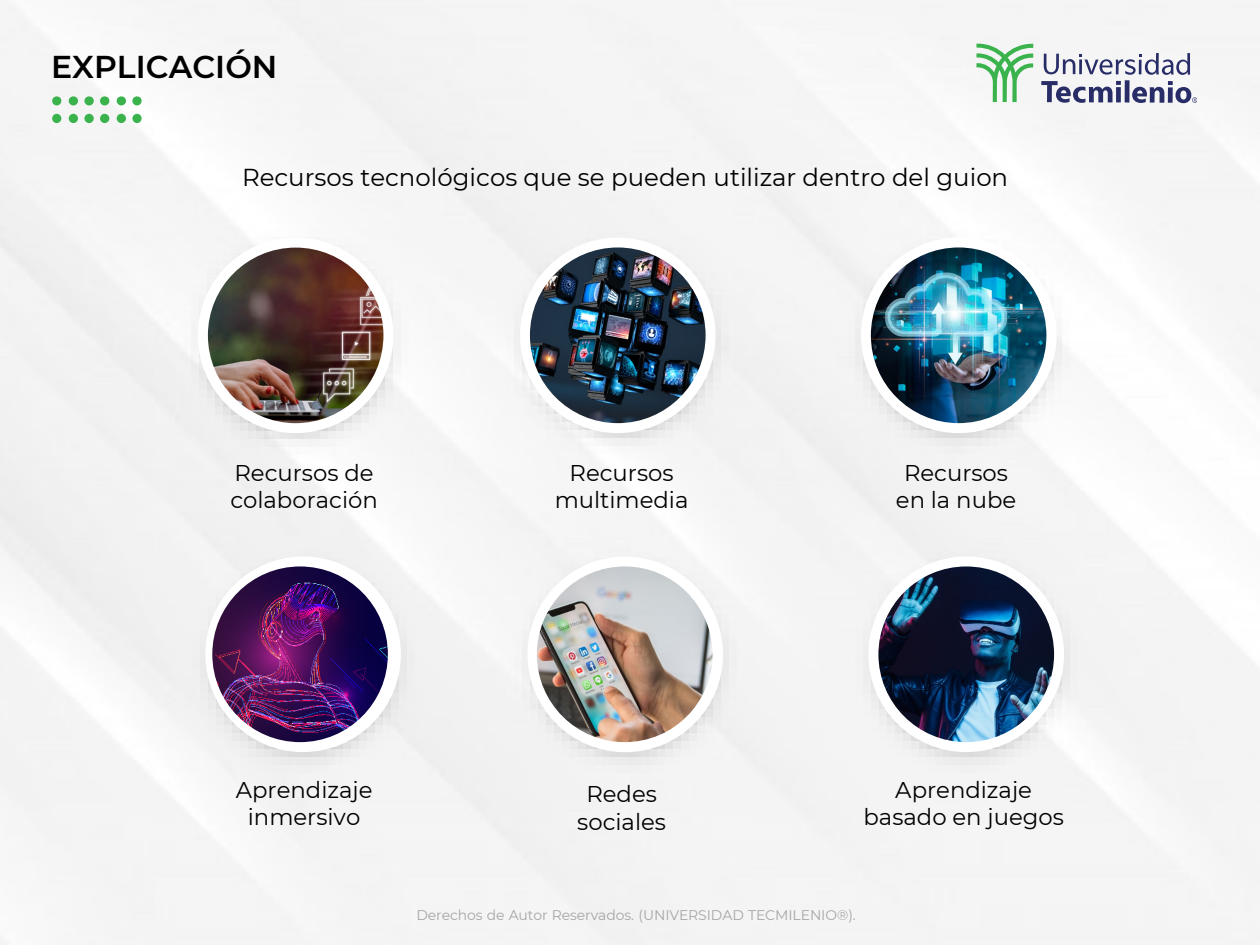
<style>
.page{position:relative;width:1260px;height:945px;background:#f4f4f4}
.page>*{position:absolute;margin:0;border:0;box-sizing:border-box;transform-origin:0 0}
.t1{font:600 31.5px "Montserrat";color:#000}
.t2{font:24.5px "Montserrat";color:#000}
.t3{font:22.75px/27.3px "Montserrat";color:#000;text-align:center}
.t4{font:14px "Montserrat";letter-spacing:-.01em;color:#a6a6a6}
</style>
<div class="page">
<svg style="left:1041px;top:53px;width:156px;height:50px"></svg>
<svg style="left:976px;top:44px;width:57px;height:58px"></svg>
<div style="left:100px;top:97px;width:9px;height:8px;background:#3ab34c;border-radius:50%"></div>
<div style="left:117px;top:97px;width:9px;height:8px;background:#3ab34c;border-radius:50%"></div>
<div style="left:132px;top:97px;width:9px;height:8px;background:#3ab34c;border-radius:50%"></div>
<div style="left:100px;top:114px;width:9px;height:9px;background:#3ab34c;border-radius:50%"></div>
<div style="left:117px;top:114px;width:9px;height:9px;background:#3ab34c;border-radius:50%"></div>
<div style="left:132px;top:114px;width:9px;height:9px;background:#3ab34c;border-radius:50%"></div>
<div style="left:52px;top:97px;width:9px;height:8px;background:#3ab34c;border-radius:50%"></div>
<div style="left:69px;top:97px;width:9px;height:8px;background:#3ab34c;border-radius:50%"></div>
<div style="left:84px;top:97px;width:10px;height:8px;background:#3ab34c;border-radius:50%"></div>
<div style="left:52px;top:114px;width:9px;height:9px;background:#3ab34c;border-radius:50%"></div>
<div style="left:69px;top:114px;width:9px;height:9px;background:#3ab34c;border-radius:50%"></div>
<div style="left:84px;top:114px;width:10px;height:9px;background:#3ab34c;border-radius:50%"></div>
<img style="left:175px;top:222px;width:241px;height:241px">
<div style="left:198px;top:238px;width:195px;height:195px;background:#fff;border-radius:50%"></div>
<img style="left:184px;top:542px;width:238px;height:238px">
<div style="left:205px;top:556px;width:196px;height:196px;background:#fff;border-radius:50%"></div>
<div style="left:499px;top:223px;width:238px;height:238px;background:#f3f3f3"></div>
<div style="left:520px;top:238px;width:196px;height:195px;background:#fff;border-radius:50%"></div>
<img style="left:506px;top:542px;width:238px;height:238px">
<div style="left:528px;top:557px;width:195px;height:195px;background:#fff;border-radius:50%"></div>
<img style="left:840px;top:223px;width:238px;height:238px">
<div style="left:861px;top:238px;width:196px;height:195px;background:#fff;border-radius:50%"></div>
<img style="left:847px;top:542px;width:238px;height:238px">
<div style="left:868px;top:556px;width:196px;height:196px;background:#fff;border-radius:50%"></div>
<img style="left:208px;top:248px;width:175px;height:175px;border-radius:88px">
<img style="left:530px;top:247px;width:176px;height:176px;border-radius:88px">
<img style="left:212px;top:566px;width:176px;height:176px;border-radius:88px">
<img style="left:537px;top:566px;width:176px;height:176px;border-radius:88px">
<img style="left:878px;top:566px;width:176px;height:176px;border-radius:88px">
<img style="left:871px;top:247px;width:175px;height:176px;border-radius:88px">
<p class="t1" style="left:51px;top:45px;width:228px">EXPLICACIÓN</p>
<p class="t2" style="left:242px;top:161px;width:768px">Recursos tecnológicos que se pueden utilizar dentro del guion</p>
<p class="t3" style="left:230px;top:459px;width:149px;text-align:left">Recursos de colaboración</p>
<p class="t3" style="left:555px;top:459px;width:135px">Recursos multimedia</p>
<p class="t3" style="left:896px;top:459px;width:122px">Recursos en la nube</p>
<p class="t3" style="left:236px;top:775px;width:138px">Aprendizaje inmersivo</p>
<p class="t3" style="left:577px;top:780px;width:90px">Redes sociales</p>
<p class="t3" style="left:864px;top:775px;width:202px">Aprendizaje basado en juegos</p>
<p class="t4" style="left:416px;top:906px;width:441px">Derechos de Autor Reservados. (UNIVERSIDAD TECMILENIO®).</p>
</div>
